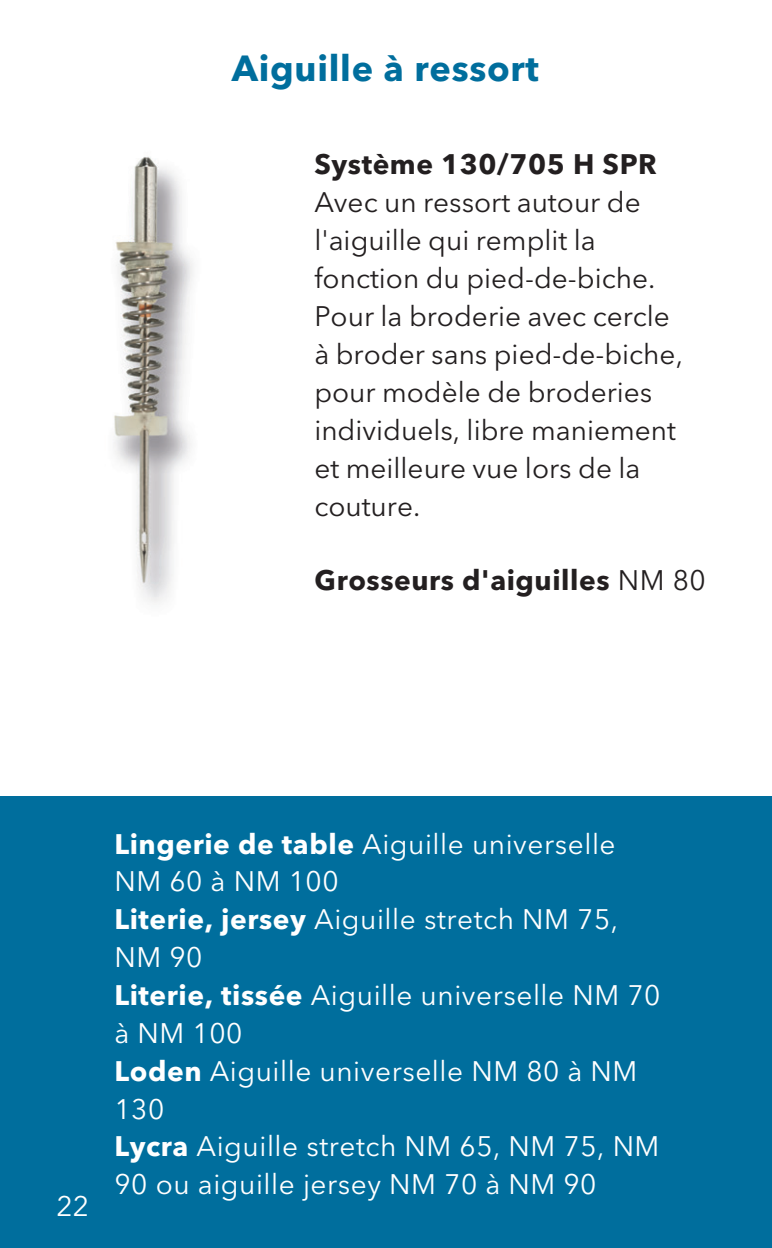
<style>
.page{position:relative;width:772px;height:1248px;background:#fff}
.page>*{position:absolute;margin:0;border:0;box-sizing:border-box;transform-origin:0 0}
.t1{font:700 36px "Avenir Next W1 G";letter-spacing:.02em;color:#006e9d}
.t2{font:28px/38px "Avenir Next W1 G";letter-spacing:.02em;color:#fff}
.t3{font:28px/38px "Avenir Next W1 G";color:#231f20}
.t4{font:700 28px "Avenir Next W1 G";letter-spacing:.02em;color:#231f20}
.s1{font-weight:400}
.s2{font-weight:700}
</style>
<div class="page">
<hr style="left:771px;top:554px;width:1px;height:152px;background:#ee2a2b">
<div style="left:0;top:796px;width:771px;height:451px;background:#006e9d"></div>
<img style="left:114px;top:157px;width:79px;height:446px">
<p class="t1" style="left:231px;top:46px;width:308px">Aiguille à ressort</p>
<p class="t4" style="left:314px;top:142px;width:344px">Système 130/705 H SPR</p>
<p class="t3" style="left:314px;top:183px;width:370px">Avec un ressort autour de l'aiguille qui remplit la fonction du pied-de-biche.<br>Pour la broderie avec cercle à broder sans pied-de-biche, pour modèle de broderies individuels, libre maniement et meilleure vue lors de la couture.</p>
<p class="t4" style="left:314px;top:563px;width:392px">Grosseurs d'aiguilles <span class="s1">NM 80</span></p>
<p class="t2" style="left:56px;top:1184px;width:34px">22</p>
<p class="t2" style="left:114px;top:824px;width:547px"><span class="s2">Lingerie de table</span> Aiguille universelle<br>NM 60 à NM 100<br><span class="s2">Literie, jersey</span> Aiguille stretch NM 75,<br>NM 90<br><span class="s2">Literie, tissée</span> Aiguille universelle NM 70 à NM 100<br><span class="s2">Loden</span> Aiguille universelle NM 80 à NM<br>130<br><span class="s2">Lycra</span> Aiguille stretch NM 65, NM 75, NM<br>90 ou aiguille jersey NM 70 à NM 90</p>
</div>
